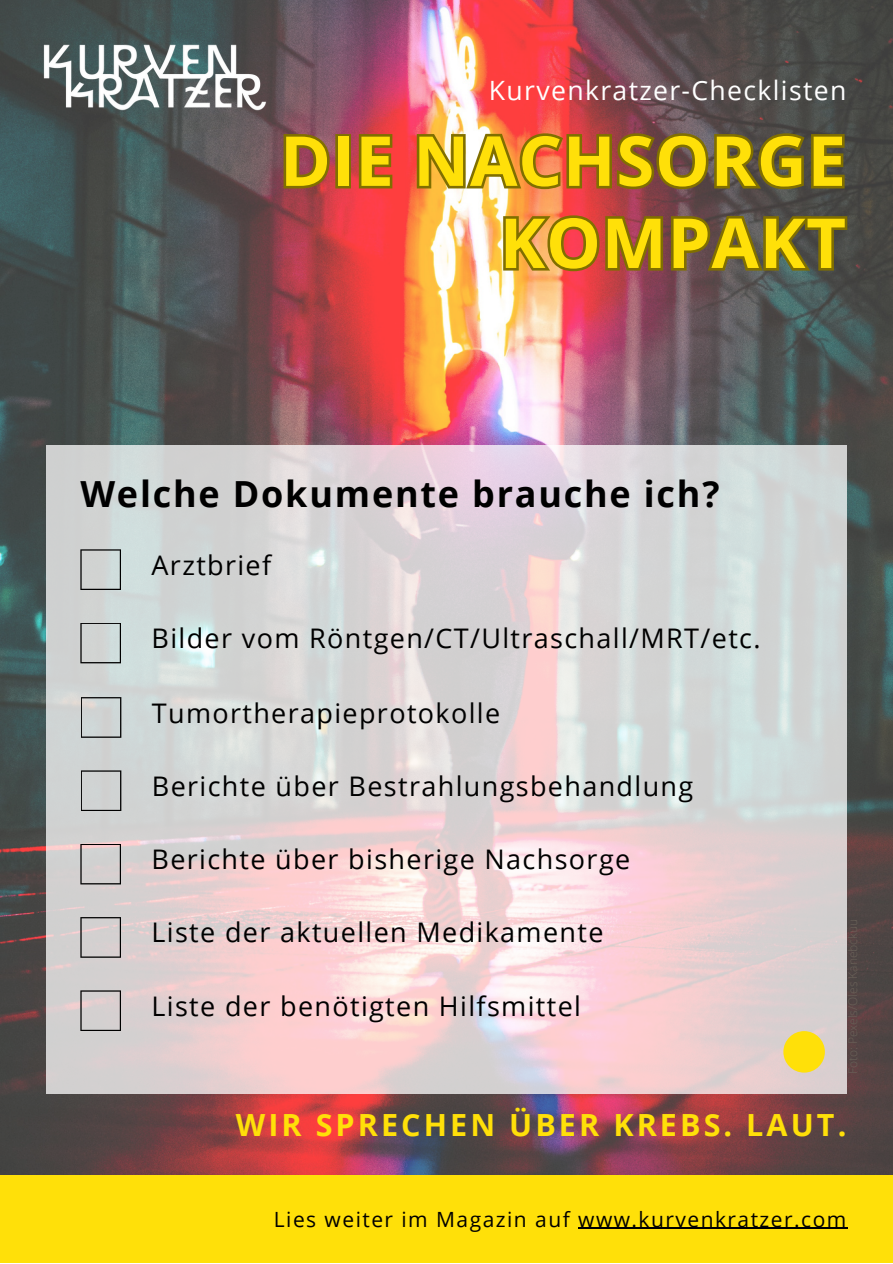
<style>
.page{position:relative;width:893px;height:1264px;background:#fff}
.page>*{position:absolute;margin:0;border:0;box-sizing:border-box;transform-origin:0 0}
.t1{font:700 69px/82.1px "Open Sans";letter-spacing:.01em;color:#ffe009;text-align:right}
.t2{font:700 36px "Open Sans";letter-spacing:.05em;color:#000}
.t3{font:700 30.6px "Open Sans";letter-spacing:.1em;color:#ffe009}
.t4{font:27px "Open Sans";letter-spacing:.05em;color:#000}
.t5{font:26.55px "Open Sans";letter-spacing:.05em;color:#fff}
.t6{font:21px "Open Sans";letter-spacing:.07em;color:#000}
</style>
<div class="page">
<img style="left:0;top:0;width:892px;height:1174px">
<svg style="left:46px;top:445px;width:800px;height:649px;background:#dfd5d6"></svg>
<div style="left:0;top:1174px;width:892px;height:88px;background:#ffe009"></div>
<svg style="left:81px;top:697px;width:40px;height:40px;background:#bec2c1"></svg>
<svg style="left:81px;top:770px;width:40px;height:41px;background:#babcbc"></svg>
<svg style="left:80px;top:843px;width:41px;height:41px;background:#c0bbbb"></svg>
<svg style="left:80px;top:917px;width:41px;height:40px;background:#bfbaba"></svg>
<div style="left:783px;top:1031px;width:41px;height:41px;background:#ffe009;border-radius:50%"></div>
<svg style="left:80px;top:622px;width:41px;height:41px;background:#bbc0bf"></svg>
<svg style="left:80px;top:549px;width:41px;height:41px;background:#b7bcbc"></svg>
<svg style="left:80px;top:990px;width:41px;height:41px;background:#bdb7b7"></svg>
<img style="left:0;top:0;width:342px;height:154px">
<img style="left:281px;top:122px;width:566px;height:70px">
<img style="left:500px;top:204px;width:349px;height:71px">
<hr style="left:578px;top:1227px;width:269px;height:1px;background:#000">
<p class="t5" style="left:489px;top:71px;width:359px">Kurvenkratzer-Checklisten</p>
<p class="t1" style="left:280px;top:118px;width:567px">DIE NACHSORGE<br>KOMPAKT</p>
<p class="t2" style="left:80px;top:468px;width:640px">Welche Dokumente brauche ich?</p>
<p class="t4" style="left:151px;top:546px;width:121px">Arztbrief</p>
<p class="t4" style="left:151px;top:619px;width:610px">Bilder vom Röntgen/CT/Ultraschall/MRT/etc.</p>
<p class="t4" style="left:152px;top:693px;width:350px">Tumortherapieprotokolle</p>
<p class="t4" style="left:152px;top:767px;width:543px">Berichte über Bestrahlungsbehandlung</p>
<p class="t4" style="left:151px;top:840px;width:480px">Berichte über bisherige Nachsorge</p>
<p class="t4" style="left:151px;top:913px;width:453px">Liste der aktuellen Medikamente</p>
<p class="t4" style="left:151px;top:986px;width:431px">Liste der benötigten Hilfsmittel</p>
<p class="t3" style="left:236px;top:1103px;width:612px">WIR SPRECHEN ÜBER KREBS. LAUT.</p>
<p class="t6" style="left:274px;top:1204px;width:574px">Lies weiter im Magazin auf www.kurvenkratzer.com</p>
</div>
